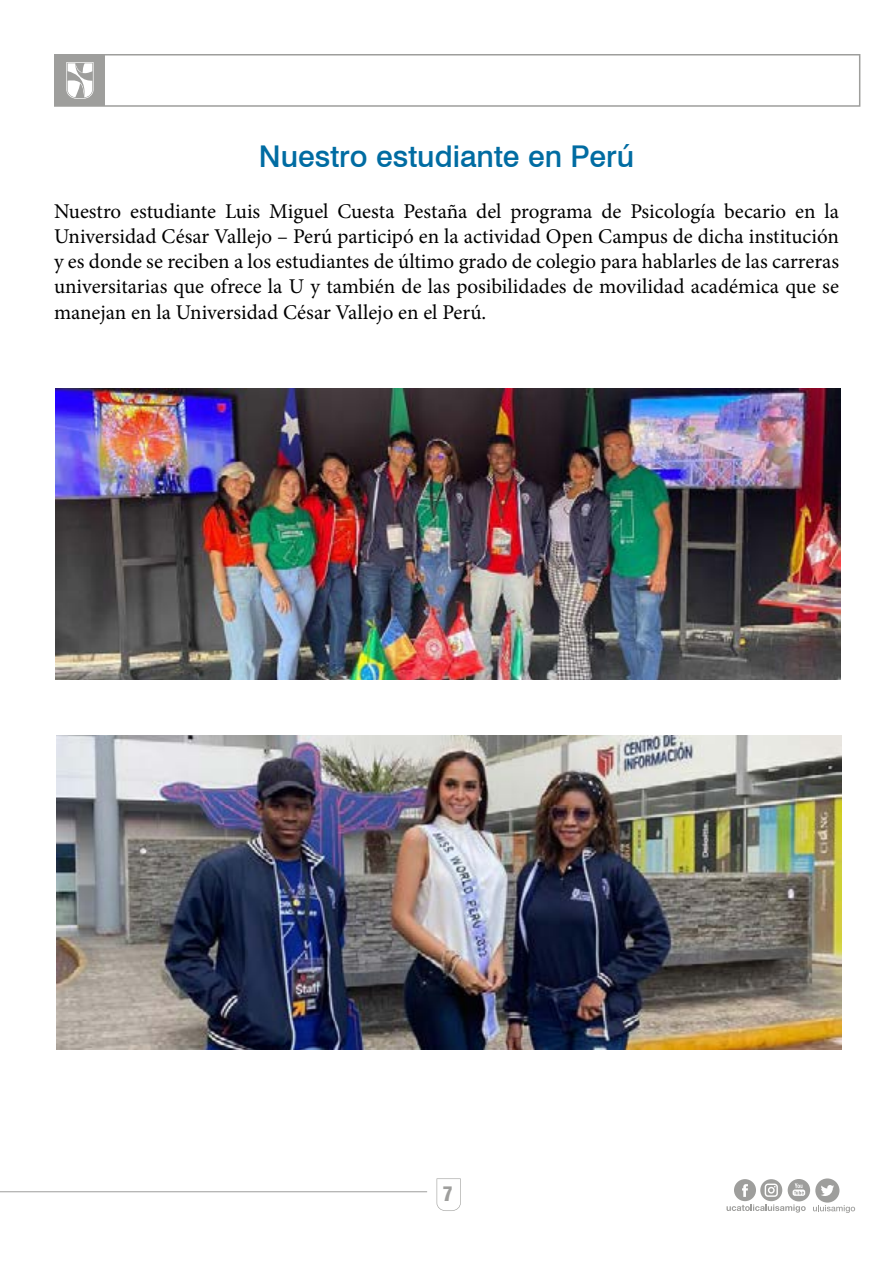
<style>
.page{position:relative;width:893px;height:1263px;background:#fff}
.page>*{position:absolute;margin:0;border:0;box-sizing:border-box;transform-origin:0 0}
.t1{font:500 30px "Swiss 721 BT";color:#006ca2}
.t2{font:21px/25.2px "Minion Pro";color:#000;text-align:justify}
.t3{font:700 21px "Helvetica Con BQ";color:#9e9e9c}
</style>
<div class="page">
<svg style="left:726px;top:1178px;width:129px;height:35px"></svg>
<svg style="left:437px;top:1178px;width:24px;height:33px"></svg>
<div style="left:54px;top:54px;width:806px;height:53px;border:2px solid #9e9e9c"></div>
<div style="left:55px;top:55px;width:50px;height:51px;background:#9e9e9c"></div>
<svg style="left:66px;top:62px;width:28px;height:37px"></svg>
<hr style="left:0;top:1191px;width:427px;height:1px;background:#9e9e9c">
<img style="left:56px;top:736px;width:785px;height:313px">
<img style="left:55px;top:389px;width:785px;height:291px">
<h1 class="t1" style="left:259px;top:138px;width:377px">Nuestro estudiante en Perú</h1>
<p class="t2" style="left:54px;top:199px;width:787px">Nuestro estudiante Luis Miguel Cuesta Pestaña del programa de Psicología becario en la Universidad César Vallejo – Perú participó en la actividad Open Campus de dicha institución y es donde se reciben a los estudiantes de último grado de colegio para hablarles de las carreras universitarias que ofrece la U y también de las posibilidades de movilidad académica que se manejan en la Universidad César Vallejo en el Perú.</p>
<p class="t3" style="left:443px;top:1182px;width:12px">7</p>
</div>
